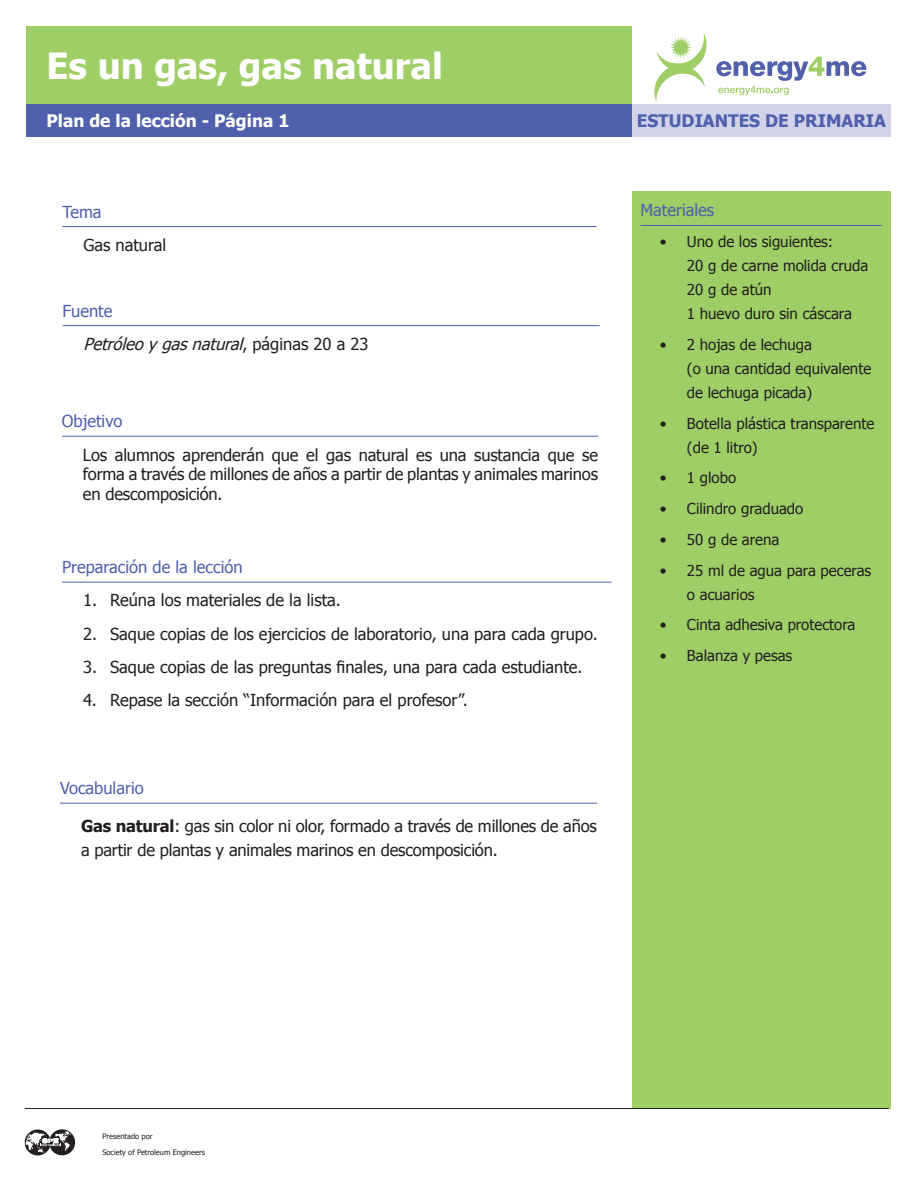
<style>
.page{position:relative;width:918px;height:1188px;background:#fff}
.page>*{position:absolute;margin:0;border:0;box-sizing:border-box;transform-origin:0 0}
.t1{font:700 36px "Tahoma";color:#fff}
.t2{font:700 17.25px "Tahoma";color:#fff}
.t3{font:700 17.25px "Tahoma";color:#5060ac}
.t4{font:16.5px/19.8px "Tahoma";color:#231f20}
.t5{font:16.5px "Tahoma";color:#5060ac}
.t6{font:italic 16.5px/33.3px "Tahoma";color:#231f20}
.t7{font:15px/24px "Tahoma";color:#231f20}
.t8{font:7.5px/15.8px "Tahoma";color:#231f20}
.s1{font-style:normal;color:#5060ac}
.s2{font-style:normal}
.s3{font-weight:700}
</style>
<div class="page">
<div style="left:632px;top:191px;width:259px;height:917px;background:#9fce66"></div>
<div style="left:632px;top:104px;width:259px;height:33px;background:#d2d3e9"></div>
<hr style="left:25px;top:1108px;width:864px;height:1px;background:#231f20">
<div style="left:26px;top:26px;width:606px;height:77px;background:#9fce66"></div>
<div style="left:26px;top:104px;width:606px;height:33px;background:#5060ac"></div>
<div style="left:25px;top:1130px;width:26px;height:25px;background:#231f20;border-radius:50%"></div>
<div style="left:49px;top:1129px;width:26px;height:26px;background:#231f20;border-radius:50%"></div>
<svg style="left:26px;top:1131px;width:45px;height:22px"></svg>
<hr style="left:640px;top:225px;width:242px;height:1px;background:#5060ac">
<hr style="left:60px;top:803px;width:537px;height:1px;background:#5060ac">
<hr style="left:62px;top:226px;width:535px;height:1px;background:#5060ac">
<hr style="left:63px;top:325px;width:537px;height:1px;background:#5060ac">
<hr style="left:62px;top:436px;width:536px;height:1px;background:#5060ac">
<hr style="left:62px;top:582px;width:550px;height:1px;background:#5060ac">
<svg style="left:654px;top:33px;width:213px;height:69px"></svg>
<h1 class="t1" style="left:46px;top:40px;width:398px">Es un gas, gas natural</h1>
<p class="t2" style="left:46px;top:109px;width:244px">Plan de la lección - Página 1</p>
<p class="t3" style="left:637px;top:109px;width:251px">ESTUDIANTES DE PRIMARIA</p>
<p class="t5" style="left:62px;top:200px;width:41px">Tema</p>
<p class="t4" style="left:83px;top:234px;width:84px">Gas natural</p>
<p class="t6" style="left:84px;top:293px;width:287px;text-indent:-21px"><span class="s1">Fuente<br></span>Petróleoy gasnatural<span class="s2">, p á g i n a s 2 0 a 2 3</span></p>
<p class="t5" style="left:62px;top:410px;width:62px">Objetivo</p>
<p class="t4" style="left:83px;top:444px;width:517px;text-align:justify">Los alumnos aprenderán que el gas natural es una sustancia que se forma a través de millones de años a partir de plantas y animales marinos en descomposición.</p>
<p class="t5" style="left:62px;top:556px;width:182px">Preparación de la lección</p>
<p class="t4" style="left:83px;top:590px;width:259px">1. Reúna los materiales de la lista.</p>
<p class="t4" style="left:83px;top:623px;width:516px">2. Saque copias de los ejercicios de laboratorio, una para cada grupo.</p>
<p class="t4" style="left:83px;top:656px;width:501px">3. Saque copias de las preguntas finales, una para cada estudiante.</p>
<p class="t4" style="left:83px;top:690px;width:386px">4. Repase la sección “Información para el profesor”.</p>
<p class="t5" style="left:60px;top:777px;width:85px">Vocabulario</p>
<p class="t4" style="left:81px;top:813px;width:517px;line-height:24px"><span class="s3">Gas natural</span>: gas sin color ni olor, formado a través de millones de años a partir de plantas y animales marinos en descomposición.</p>
<p class="t5" style="left:640px;top:199px;width:75px">Materiales</p>
<p class="t7" style="left:687px;top:229px;width:183px;text-indent:-27px">• Uno de los siguientes:<br>20 g de carne molida cruda<br>20 g de atún<br>1 huevo duro sin cáscara</p>
<p class="t7" style="left:687px;top:332px;width:186px;text-indent:-27px">• 2 hojas de lechuga<br>(o una cantidad equivalente de lechuga picada)</p>
<p class="t7" style="left:687px;top:411px;width:189px;text-indent:-27px">• Botella plástica transparente (de 1 litro)</p>
<p class="t7" style="left:660px;top:465px;width:78px">• 1 globo</p>
<p class="t7" style="left:660px;top:496px;width:145px">• Cilindro graduado</p>
<p class="t7" style="left:660px;top:527px;width:121px">• 50 g de arena</p>
<p class="t7" style="left:687px;top:558px;width:186px;text-indent:-27px">• 25 ml de agua para peceras o acuarios</p>
<p class="t7" style="left:660px;top:612px;width:197px">• Cinta adhesiva protectora</p>
<p class="t7" style="left:660px;top:643px;width:134px">• Balanza y pesas</p>
<p class="t8" style="left:102px;top:1128px;width:104px">Presentado por<br>Society of Petroleum Engineers</p>
</div>
